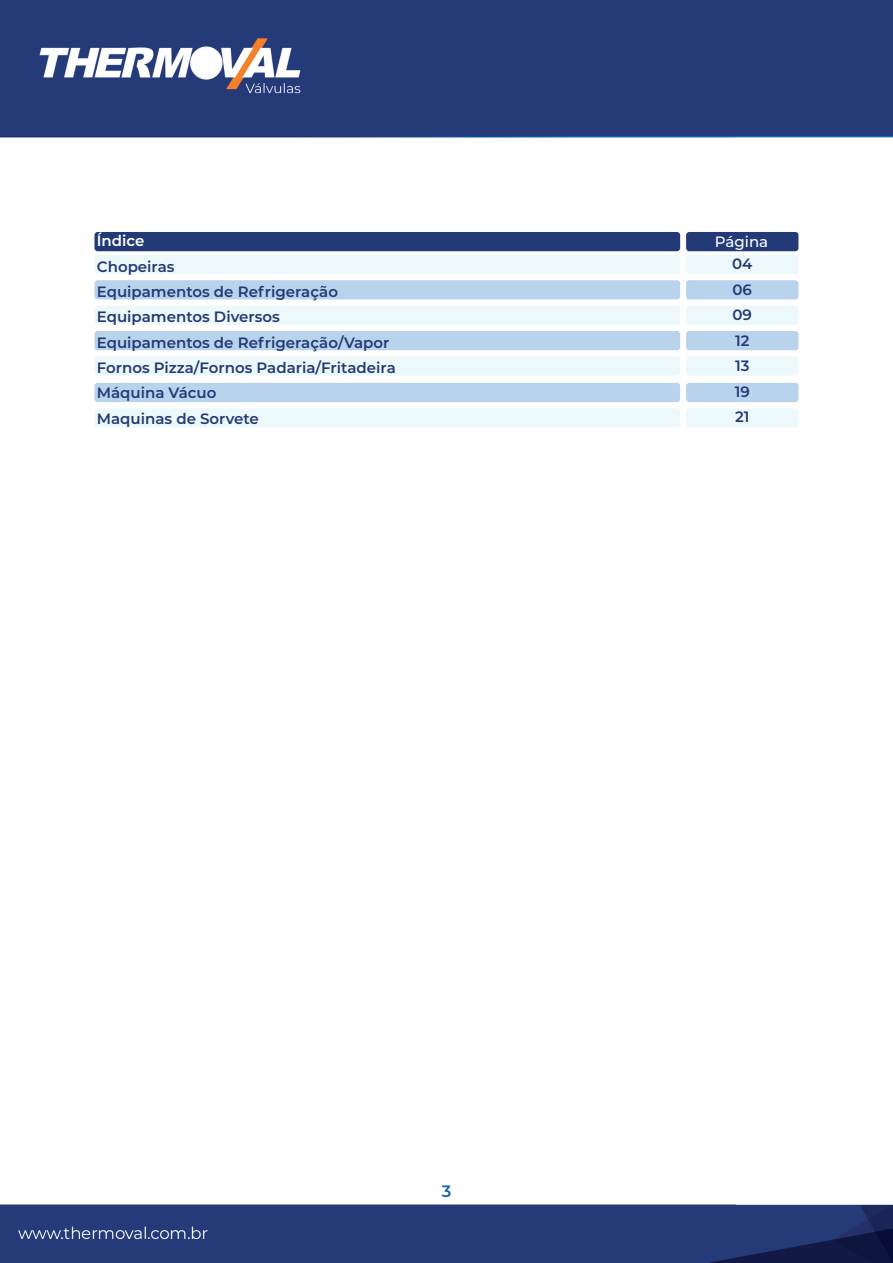
<style>
.page{position:relative;width:893px;height:1263px;background:#fff}
.page>*{position:absolute;margin:0;border:0;box-sizing:border-box;transform-origin:0 0}
.t1{font:600 16.5px "Montserrat";color:#1a64ab}
.t2{font:600 15px/25.3px "Montserrat";color:#243a76}
.t3{font:600 15px "Montserrat";color:#fff}
.t4{font:500 15px "Montserrat";color:#fff}
</style>
<div class="page">
<img style="left:0;top:0;width:893px;height:1263px">
<div style="left:95px;top:255px;width:585px;height:19px;background:#edf8fb;border-radius:3px"></div>
<div style="left:95px;top:232px;width:585px;height:19px;background:#243a76;border-radius:3px"></div>
<div style="left:686px;top:255px;width:112px;height:19px;background:#edf8fb;border-radius:3px"></div>
<div style="left:686px;top:232px;width:112px;height:19px;background:#243a76;border-radius:3px"></div>
<div style="left:95px;top:280px;width:585px;height:19px;background:#b9d3ed;border-radius:3px"></div>
<div style="left:686px;top:280px;width:112px;height:19px;background:#b9d3ed;border-radius:3px"></div>
<div style="left:95px;top:306px;width:585px;height:19px;background:#edf8fb;border-radius:3px"></div>
<div style="left:686px;top:306px;width:112px;height:19px;background:#edf8fb;border-radius:3px"></div>
<div style="left:95px;top:331px;width:585px;height:19px;background:#b9d3ed;border-radius:3px"></div>
<div style="left:686px;top:331px;width:112px;height:19px;background:#b9d3ed;border-radius:3px"></div>
<div style="left:95px;top:356px;width:585px;height:20px;background:#edf8fb;border-radius:3px"></div>
<div style="left:686px;top:356px;width:112px;height:20px;background:#edf8fb;border-radius:3px"></div>
<div style="left:95px;top:383px;width:585px;height:19px;background:#b9d3ed;border-radius:3px"></div>
<div style="left:686px;top:383px;width:112px;height:19px;background:#b9d3ed;border-radius:3px"></div>
<div style="left:95px;top:408px;width:585px;height:19px;background:#edf8fb;border-radius:3px"></div>
<div style="left:686px;top:408px;width:112px;height:19px;background:#edf8fb;border-radius:3px"></div>
<p class="t3" style="left:97px;top:230px;width:49px">Índice</p>
<p class="t4" style="left:715px;top:231px;width:55px">Página</p>
<p class="t2" style="left:97px;top:253px;width:301px">Chopeiras<br>Equipamentos de Refrigeração<br>Equipamentos Diversos<br>Equipamentos de Refrigeração/Vapor<br>Fornos Pizza/Fornos Padaria/Fritadeira<br>Máquina Vácuo<br>Maquinas de Sorvete</p>
<p class="t2" style="left:732px;top:251px;width:22px">04<br>06<br>09<br>12<br>13<br>19<br>21</p>
<p class="t1" style="left:442px;top:1179px;width:11px">3</p>
</div>
